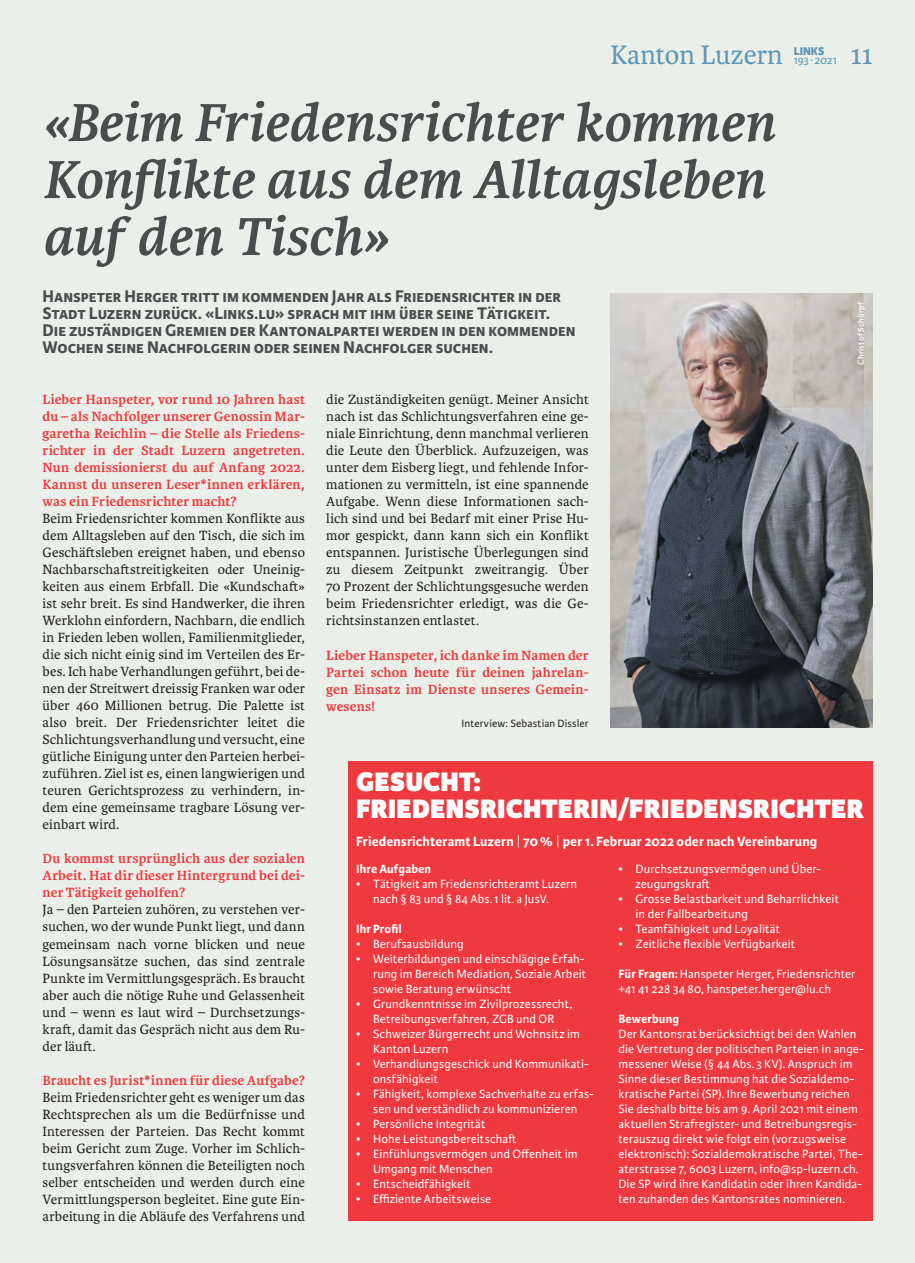
<style>
.page{position:relative;width:915px;height:1263px;background:#fff}
.page>*{position:absolute;margin:0;border:0;box-sizing:border-box;transform-origin:0 0}
.t1{font:italic 700 57px/57px "Karmina";letter-spacing:-.005em;color:#4b4c4d}
.t2{font:800 28.5px/27px "Karmina Sans";letter-spacing:.005em;color:#fff}
.t3{font:28.5px "Karmina";color:#6197b5}
.t4{font:700 18px/17px "Karmina Sans";color:#4b4c4d}
.t5{font:14.25px/17px "Karmina";letter-spacing:.01em;color:#231f20;text-align:justify}
.t6{font:700 14.25px/17px "Karmina";letter-spacing:.01em;color:#ee3a3e;text-align:justify}
.t7{font:700 14.25px "Karmina Sans";letter-spacing:.005em;color:#fff}
.t8{font:12.75px/15px "Karmina Sans";letter-spacing:.01em;color:#fff}
.t9{font:700 12.75px "Karmina Sans";letter-spacing:.01em;color:#fff}
.t10{font:12px "Karmina Sans";letter-spacing:-.02em;color:#6197b5}
.t11{font:800 12px "Karmina Sans";color:#6197b5}
.t12{font:11.25px "Karmina Sans";letter-spacing:.015em;color:#231f20}
.t13{font:600 9px "Karmina Sans";letter-spacing:.02em;color:#fff}
.s1{font-weight:300}
.s2{font-weight:700}
</style>
<div class="page">
<div style="left:0;top:0;width:914px;height:1263px;background:#eaf0e9"></div>
<img style="left:610px;top:293px;width:262px;height:434px">
<div style="left:347px;top:761px;width:525px;height:459px;background:#ee3a3e"></div>
<h2 class="t3" style="left:610px;top:39px;width:174px">Kanton Luzern</h2>
<p class="t11" style="left:793px;top:44px;width:32px">LINKS</p>
<p class="t10" style="left:793px;top:53px;width:45px">193 ∙ 2021</p>
<h2 class="t3" style="left:850px;top:39px;width:24px">11</h2>
<h1 class="t1" style="left:43px;top:95px;width:733px">«Beim Friedensrichter kommen<br>Konflikte aus dem Alltagsleben auf den Tisch»</h1>
<p class="t4" style="left:43px;top:288px;width:534px">Hanspeter Herger tritt im kommenden Jahr als Friedensrichter in der Stadt Luzern zurück. «Links.lu» sprach mit ihm über seine Tätigkeit.<br>Die zuständigen Gremien der Kantonalpartei werden in den kommenden Wochen seine Nachfolgerin oder seinen Nachfolger suchen.</p>
<p class="t13" style="left:855px;top:365px;width:65px;rotate:-90deg">Christof Schürpf</p>
<p class="t6" style="left:43px;top:391px;width:264px">Lieber Hanspeter, vor rund 10 Jahren hast du – als Nachfolger unserer Genossin Mar&shy;garetha Reichlin – die Stelle als Friedens&shy;richter in der Stadt Luzern angetreten.<br>Nun demissionierst du auf Anfang 2022.<br>Kannst du unseren Leser*innen erklären, was ein Friedensrichter macht?</p>
<p class="t5" style="left:43px;top:510px;width:264px">Beim Friedensrichter kommen Konflikte aus dem Alltagsleben auf den Tisch, die sich im Geschäftsleben ereignet haben, und ebenso Nachbarschaftstreitigkeiten oder Uneinig&shy;keiten aus einem Erbfall. Die «Kundschaft» ist sehr breit. Es sind Handwerker, die ihren Werklohn einfordern, Nachbarn, die endlich in Frieden leben wollen, Familienmitglieder, die sich nicht einig sind im Verteilen des Er&shy;bes. Ich habe Verhandlungen geführt, bei de&shy;nen der Streitwert dreissig Franken war oder über 460 Millionen betrug. Die Palette ist also breit. Der Friedensrichter leitet die Schlichtungsverhandlung und versucht, eine gütliche Einigung unter den Parteien herbei&shy;zuführen. Ziel ist es, einen langwierigen und teuren Gerichtsprozess zu verhindern, in&shy;dem eine gemeinsame tragbare Lösung ver&shy;einbart wird.</p>
<p class="t6" style="left:43px;top:850px;width:264px">Du kommst ursprünglich aus der sozialen Arbeit. Hat dir dieser Hintergrund bei dei&shy;ner Tätigkeit geholfen?</p>
<p class="t5" style="left:43px;top:901px;width:264px">Ja – den Parteien zuhören, zu verstehen ver&shy;suchen, wo der wunde Punkt liegt, und dann gemeinsam nach vorne blicken und neue Lösungsansätze suchen, das sind zentrale Punkte im Vermittlungsgespräch. Es braucht aber auch die nötige Ruhe und Gelassenheit und – wenn es laut wird – Durchsetzungs&shy;kraft, damit das Gespräch nicht aus dem Ru&shy;der läuft.</p>
<p class="t6" style="left:43px;top:1072px;width:264px">Braucht es Jurist*innen für diese Aufgabe?</p>
<p class="t5" style="left:43px;top:1089px;width:264px">Beim Friedensrichter geht es weniger um das Rechtsprechen als um die Bedürfnisse und Interessen der Parteien. Das Recht kommt beim Gericht zum Zuge. Vorher im Schlich&shy;tungsverfahren können die Beteiligten noch selber entscheiden und werden durch eine Vermittlungsperson begleitet. Eine gute Ein&shy;arbeitung in die Abläufe des Verfahrens und</p>
<p class="t5" style="left:326px;top:391px;width:264px">die Zuständigkeiten genügt. Meiner Ansicht nach ist das Schlichtungsverfahren eine ge&shy;niale Einrichtung, denn manchmal verlieren die Leute den Überblick. Aufzuzeigen, was unter dem Eisberg liegt, und fehlende Infor&shy;mationen zu vermitteln, ist eine spannende Aufgabe. Wenn diese Informationen sach&shy;lich sind und bei Bedarf mit einer Prise Hu&shy;mor gespickt, dann kann sich ein Konflikt entspannen. Juristische Überlegungen sind zu diesem Zeitpunkt zweitrangig. Über 70 Prozent der Schlichtungsgesuche werden beim Friedensrichter erledigt, was die Ge&shy;richtsinstanzen entlastet.</p>
<p class="t6" style="left:326px;top:647px;width:264px">Lieber Hanspeter, ich danke im Namen der Partei schon heute für deinen jahrelan&shy;gen Einsatz im Dienste unseres Gemein&shy;wesens!</p>
<p class="t12" style="left:461px;top:717px;width:129px">Interview: Sebastian Dissler</p>
<h2 class="t2" style="left:356px;top:769px;width:509px">GESUCHT:<br>FRIEDENSRICHTERIN/FRIEDENSRICHTER</h2>
<p class="t7" style="left:356px;top:833px;width:462px">Friedensrichteramt Luzern <span class="s1">|</span> 70% <span class="s1">|</span> per 1. Februar 2022 oder nach Vereinbarung</p>
<p class="t9" style="left:356px;top:862px;width:77px">Ihre Aufgaben</p>
<p class="t8" style="left:373px;top:877px;width:205px;text-indent:-17px">• Tätigkeit am Friedensrichteramt Luzern nach § 83 und § 84 Abs.1 lit. a JusV.</p>
<p class="t9" style="left:356px;top:922px;width:47px">Ihr Profil</p>
<p class="t8" style="left:356px;top:937px;width:109px">• Berufsausbildung</p>
<p class="t8" style="left:373px;top:952px;width:214px;text-indent:-17px">• Weiterbildungen und einschlägige Erfah&shy;rung im Bereich Mediation, Soziale Arbeit sowie Beratung erwünscht</p>
<p class="t8" style="left:356px;top:997px;width:218px;text-align:center">• Grundkenntnisse im Zivilprozessrecht,<br>Betreibungsverfahren, ZGB und OR</p>
<p class="t8" style="left:373px;top:1027px;width:208px;text-indent:-17px">• Schweizer Bürgerrecht und Wohnsitz im<br>Kanton Luzern</p>
<p class="t8" style="left:373px;top:1057px;width:217px;text-indent:-17px">• Verhandlungsgeschick und Kommunikati&shy;onsfähigkeit</p>
<p class="t8" style="left:356px;top:1087px;width:239px;text-align:center">• Fähigkeit, komplexe Sachverhalte zu erfas&shy;sen und verständlich zu kommunizieren</p>
<p class="t8" style="left:356px;top:1117px;width:131px">• Persönliche Integrität</p>
<p class="t8" style="left:356px;top:1132px;width:162px">• Hohe Leistungsbereitschaft</p>
<p class="t8" style="left:373px;top:1147px;width:206px;text-indent:-17px">• Einfühlungsvermögen und Offenheit im<br>Umgang mit Menschen</p>
<p class="t8" style="left:356px;top:1177px;width:116px">• Entscheidfähigkeit</p>
<p class="t8" style="left:356px;top:1192px;width:137px">• Effiziente Arbeitsweise</p>
<p class="t8" style="left:635px;top:862px;width:187px;text-indent:-17px">• Durchsetzungsvermögen und Über&shy;zeugungskraft</p>
<p class="t8" style="left:635px;top:892px;width:205px;text-indent:-17px">• Grosse Belastbarkeit und Beharrlichkeit in der Fallbearbeitung</p>
<p class="t8" style="left:618px;top:922px;width:163px">• Teamfähigkeit und Loyalität</p>
<p class="t8" style="left:618px;top:937px;width:178px">• Zeitliche flexible Verfügbarkeit</p>
<p class="t8" style="left:618px;top:967px;width:238px"><span class="s2">Für Fragen:</span> Hanspeter Herger, Friedensrichter +41 41 228 34 80, hanspeter.herger@lu.ch</p>
<p class="t9" style="left:618px;top:1012px;width:62px">Bewerbung</p>
<p class="t8" style="left:618px;top:1027px;width:247px">Der Kantonsrat berücksichtigt bei den Wahlen die Vertretung der politischen Parteien in ange&shy;messener Weise (§ 44 Abs. 3 KV). Anspruch im Sinne dieser Bestimmung hat die Sozialdemo&shy;kratische Partei (SP). Ihre Bewerbung reichen Sie deshalb bitte bis am 9. April 2021 mit einem aktuellen Strafregister- und Betreibungsregis&shy;terauszug direkt wie folgt ein (vorzugsweise elektronisch): Sozialdemokratische Partei, The&shy;aterstrasse 7, 6003 Luzern, info@sp-luzern.ch.<br>Die SP wird ihre Kandidatin oder ihren Kandida&shy;ten zuhanden des Kantonsrates nominieren.</p>
</div>
